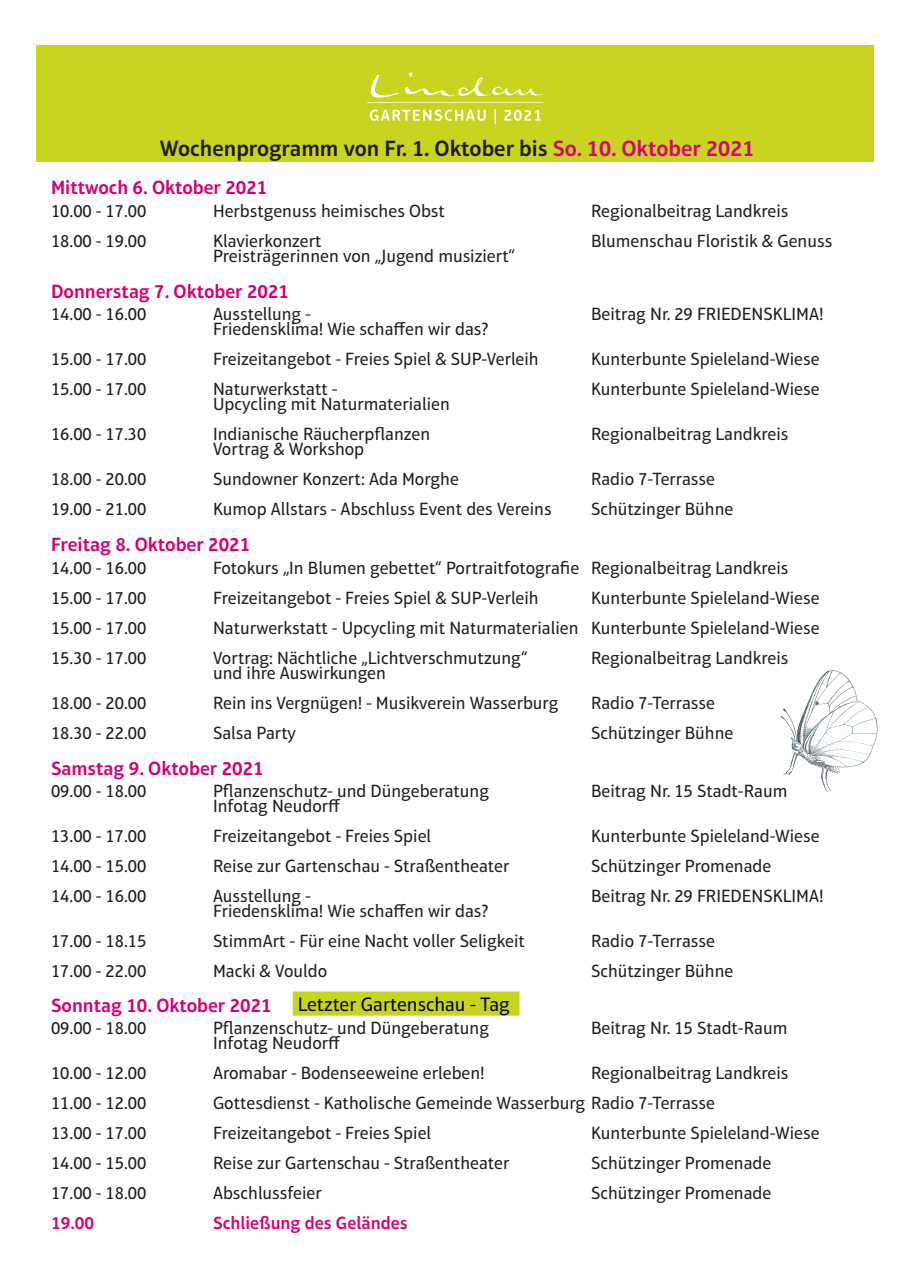
<style>
.page{position:relative;width:910px;height:1280px;background:#fff}
.page>*{position:absolute;margin:0;border:0;box-sizing:border-box;transform-origin:0 0}
.t1{font:600 22.5px "Aptifer Sans LT Pro";color:#1d1d1b}
.Textfluss{font:19.8px "Aptifer Sans LT Pro";color:#020203}
.Absatzformat_2{font:600 19.5px "Aptifer Sans LT Pro";color:#d40072}
.Absatzformat_2-2{font:18px "Aptifer Sans LT Pro";color:#1d1d1b}
.Absatzformat_2-3{font:600 18px "Aptifer Sans LT Pro";color:#d40673}
.s1{color:#d40673}
</style>
<div class="page">
<div style="left:36px;top:45px;width:838px;height:117px;background:#c8d420"></div>
<svg style="left:367px;top:72px;width:176px;height:31px"></svg>
<svg style="left:370px;top:109px;width:171px;height:15px"></svg>
<div style="left:293px;top:991px;width:226px;height:25px;background:#c7d41e;border:2px solid #c7d41e"></div>
<img style="left:794px;top:670px;width:39px;height:72px">
<p class="t1" style="left:160px;top:135px;width:596px">Wochenprogramm von Fr. 1. Oktober bis <span class="s1">So. 10. Oktober 2021</span></p>
<p class="Absatzformat_2" style="left:51px;top:176px;width:218px">Mittwoch 6. Oktober 2021</p>
<p class="Absatzformat_2-2" style="left:51px;top:200px;width:97px">10.00 - 17.00</p>
<p class="Absatzformat_2-2" style="left:213px;top:200px;width:233px">Herbstgenuss heimisches Obst</p>
<p class="Absatzformat_2-2" style="left:591px;top:200px;width:199px">Regionalbeitrag Landkreis</p>
<p class="Absatzformat_2-2" style="left:51px;top:230px;width:97px">18.00 - 19.00</p>
<p class="Absatzformat_2-2" style="left:213px;top:230px;width:110px">Klavierkonzert</p>
<p class="Absatzformat_2-2" style="left:591px;top:230px;width:243px">Blumenschau Floristik &amp; Genuss</p>
<p class="Absatzformat_2-2" style="left:213px;top:245px;width:304px">Preisträgerinnen von „Jugend musiziert“</p>
<p class="Absatzformat_2" style="left:51px;top:280px;width:240px">Donnerstag 7. Oktober 2021</p>
<p class="Absatzformat_2-2" style="left:51px;top:304px;width:97px">14.00 - 16.00</p>
<p class="Absatzformat_2-2" style="left:213px;top:304px;width:100px">Ausstellung -</p>
<p class="Absatzformat_2-2" style="left:591px;top:304px;width:234px">Beitrag Nr. 29 FRIEDENSKLIMA!</p>
<p class="Absatzformat_2-2" style="left:213px;top:319px;width:277px">Friedensklima! Wie schaffen wir das?</p>
<p class="Absatzformat_2-2" style="left:51px;top:349px;width:97px">15.00 - 17.00</p>
<p class="Absatzformat_2-2" style="left:213px;top:349px;width:327px">Freizeitangebot - Freies Spiel &amp; SUP-Verleih</p>
<p class="Absatzformat_2-2" style="left:591px;top:349px;width:230px">Kunterbunte Spieleland-Wiese</p>
<p class="Absatzformat_2-2" style="left:51px;top:379px;width:97px">15.00 - 17.00</p>
<p class="Absatzformat_2-2" style="left:213px;top:379px;width:126px">Naturwerkstatt -</p>
<p class="Absatzformat_2-2" style="left:591px;top:379px;width:230px">Kunterbunte Spieleland-Wiese</p>
<p class="Absatzformat_2-2" style="left:213px;top:394px;width:238px">Upcycling mit Naturmaterialien</p>
<p class="Absatzformat_2-2" style="left:51px;top:424px;width:97px">16.00 - 17.30</p>
<p class="Absatzformat_2-2" style="left:213px;top:424px;width:219px">Indianische Räucherpflanzen</p>
<p class="Absatzformat_2-2" style="left:591px;top:424px;width:199px">Regionalbeitrag Landkreis</p>
<p class="Absatzformat_2-2" style="left:213px;top:439px;width:153px">Vortrag &amp; Workshop</p>
<p class="Absatzformat_2-2" style="left:51px;top:469px;width:97px">18.00 - 20.00</p>
<p class="Absatzformat_2-2" style="left:213px;top:469px;width:247px">Sundowner Konzert: Ada Morghe</p>
<p class="Absatzformat_2-2" style="left:591px;top:469px;width:125px">Radio 7-Terrasse</p>
<p class="Absatzformat_2-2" style="left:51px;top:499px;width:97px">19.00 - 21.00</p>
<p class="Absatzformat_2-2" style="left:213px;top:499px;width:340px">Kumop Allstars - Abschluss Event des Vereins</p>
<p class="Absatzformat_2-2" style="left:591px;top:499px;width:144px">Schützinger Bühne</p>
<p class="Absatzformat_2" style="left:51px;top:533px;width:201px">Freitag 8. Oktober 2021</p>
<p class="Absatzformat_2-2" style="left:51px;top:557px;width:97px">14.00 - 16.00</p>
<p class="Absatzformat_2-2" style="left:213px;top:557px;width:577px">Fotokurs „In Blumen gebettet“ Portraitfotografie Regionalbeitrag Landkreis</p>
<p class="Absatzformat_2-2" style="left:51px;top:587px;width:97px">15.00 - 17.00</p>
<p class="Absatzformat_2-2" style="left:213px;top:587px;width:327px">Freizeitangebot - Freies Spiel &amp; SUP-Verleih</p>
<p class="Absatzformat_2-2" style="left:591px;top:587px;width:230px">Kunterbunte Spieleland-Wiese</p>
<p class="Absatzformat_2-2" style="left:51px;top:617px;width:97px">15.00 - 17.00</p>
<p class="Absatzformat_2-2" style="left:213px;top:617px;width:608px">Naturwerkstatt - Upcycling mit Naturmaterialien Kunterbunte Spieleland-Wiese</p>
<p class="Absatzformat_2-2" style="left:51px;top:647px;width:97px">15.30 - 17.00</p>
<p class="Absatzformat_2-2" style="left:213px;top:647px;width:316px">Vortrag: Nächtliche „Lichtverschmutzung“</p>
<p class="Absatzformat_2-2" style="left:591px;top:647px;width:199px">Regionalbeitrag Landkreis</p>
<p class="Absatzformat_2-2" style="left:213px;top:662px;width:174px">und ihre Auswirkungen</p>
<p class="Absatzformat_2-2" style="left:51px;top:692px;width:97px">18.00 - 20.00</p>
<p class="Absatzformat_2-2" style="left:213px;top:692px;width:347px">Rein ins Vergnügen! - Musikverein Wasserburg</p>
<p class="Absatzformat_2-2" style="left:591px;top:692px;width:125px">Radio 7-Terrasse</p>
<p class="Absatzformat_2-2" style="left:51px;top:722px;width:97px">18.30 - 22.00</p>
<p class="Absatzformat_2-2" style="left:213px;top:722px;width:85px">Salsa Party</p>
<p class="Absatzformat_2-2" style="left:591px;top:722px;width:144px">Schützinger Bühne</p>
<p class="Absatzformat_2" style="left:51px;top:757px;width:214px">Samstag 9. Oktober 2021</p>
<p class="Absatzformat_2-2" style="left:51px;top:781px;width:97px">09.00 - 18.00</p>
<p class="Absatzformat_2-2" style="left:213px;top:781px;width:277px">Pflanzenschutz- und Düngeberatung</p>
<p class="Absatzformat_2-2" style="left:591px;top:781px;width:198px">Beitrag Nr. 15 Stadt-Raum</p>
<p class="Absatzformat_2-2" style="left:213px;top:796px;width:129px">Infotag Neudorff</p>
<p class="Absatzformat_2-2" style="left:51px;top:826px;width:97px">13.00 - 17.00</p>
<p class="Absatzformat_2-2" style="left:213px;top:826px;width:220px">Freizeitangebot - Freies Spiel</p>
<p class="Absatzformat_2-2" style="left:591px;top:826px;width:230px">Kunterbunte Spieleland-Wiese</p>
<p class="Absatzformat_2-2" style="left:51px;top:856px;width:97px">14.00 - 15.00</p>
<p class="Absatzformat_2-2" style="left:213px;top:856px;width:298px">Reise zur Gartenschau - Straßentheater</p>
<p class="Absatzformat_2-2" style="left:591px;top:856px;width:182px">Schützinger Promenade</p>
<p class="Absatzformat_2-2" style="left:51px;top:886px;width:97px">14.00 - 16.00</p>
<p class="Absatzformat_2-2" style="left:213px;top:886px;width:100px">Ausstellung -</p>
<p class="Absatzformat_2-2" style="left:591px;top:886px;width:234px">Beitrag Nr. 29 FRIEDENSKLIMA!</p>
<p class="Absatzformat_2-2" style="left:213px;top:901px;width:277px">Friedensklima! Wie schaffen wir das?</p>
<p class="Absatzformat_2-2" style="left:51px;top:931px;width:97px">17.00 - 18.15</p>
<p class="Absatzformat_2-2" style="left:213px;top:931px;width:314px">StimmArt - Für eine Nacht voller Seligkeit</p>
<p class="Absatzformat_2-2" style="left:591px;top:931px;width:125px">Radio 7-Terrasse</p>
<p class="Absatzformat_2-2" style="left:51px;top:961px;width:97px">17.00 - 22.00</p>
<p class="Absatzformat_2-2" style="left:213px;top:961px;width:116px">Macki &amp; Vouldo</p>
<p class="Absatzformat_2-2" style="left:591px;top:961px;width:144px">Schützinger Bühne</p>
<p class="Absatzformat_2" style="left:51px;top:994px;width:222px">Sonntag 10. Oktober 2021</p>
<p class="Absatzformat_2-2" style="left:51px;top:1018px;width:97px">09.00 - 18.00</p>
<p class="Absatzformat_2-2" style="left:213px;top:1018px;width:277px">Pflanzenschutz- und Düngeberatung</p>
<p class="Absatzformat_2-2" style="left:591px;top:1018px;width:198px">Beitrag Nr. 15 Stadt-Raum</p>
<p class="Absatzformat_2-2" style="left:213px;top:1033px;width:129px">Infotag Neudorff</p>
<p class="Absatzformat_2-2" style="left:51px;top:1063px;width:97px">10.00 - 12.00</p>
<p class="Absatzformat_2-2" style="left:213px;top:1063px;width:273px">Aromabar - Bodenseeweine erleben!</p>
<p class="Absatzformat_2-2" style="left:591px;top:1063px;width:199px">Regionalbeitrag Landkreis</p>
<p class="Absatzformat_2-2" style="left:51px;top:1093px;width:97px">11.00 - 12.00</p>
<p class="Absatzformat_2-2" style="left:213px;top:1093px;width:503px">Gottesdienst - Katholische Gemeinde Wasserburg Radio 7-Terrasse</p>
<p class="Absatzformat_2-2" style="left:51px;top:1123px;width:97px">13.00 - 17.00</p>
<p class="Absatzformat_2-2" style="left:213px;top:1123px;width:220px">Freizeitangebot - Freies Spiel</p>
<p class="Absatzformat_2-2" style="left:591px;top:1123px;width:230px">Kunterbunte Spieleland-Wiese</p>
<p class="Absatzformat_2-2" style="left:51px;top:1153px;width:97px">14.00 - 15.00</p>
<p class="Absatzformat_2-2" style="left:213px;top:1153px;width:298px">Reise zur Gartenschau - Straßentheater</p>
<p class="Absatzformat_2-2" style="left:591px;top:1153px;width:182px">Schützinger Promenade</p>
<p class="Absatzformat_2-2" style="left:51px;top:1183px;width:97px">17.00 - 18.00</p>
<p class="Absatzformat_2-2" style="left:213px;top:1183px;width:110px">Abschlussfeier</p>
<p class="Absatzformat_2-2" style="left:591px;top:1183px;width:182px">Schützinger Promenade</p>
<p class="Absatzformat_2-3" style="left:51px;top:1213px;width:45px">19.00</p>
<p class="Absatzformat_2-3" style="left:213px;top:1213px;width:196px">Schließung des Geländes</p>
<p class="Textfluss" style="left:298px;top:993px;width:214px">Letzter Gartenschau - Tag</p>
</div>
